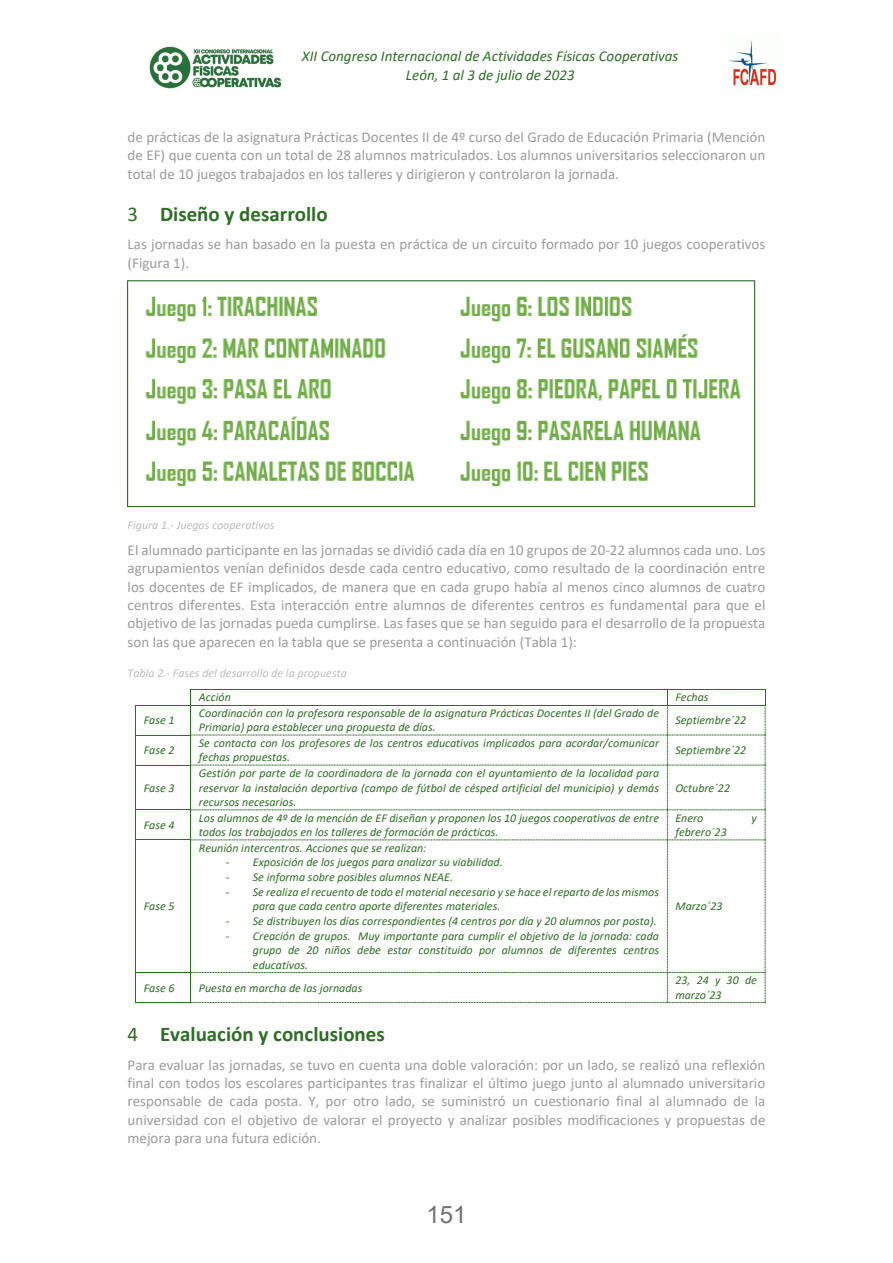
<style>
.page{position:relative;width:893px;height:1263px;background:#fff}
.page>*{position:absolute;margin:0;border:0;box-sizing:border-box;transform-origin:0 0}
.t1{font:24px "Arial";color:#70706f}
.t2{font:700 21px "Calibri";color:#2e6d25}
.t3{font:15px/18.3px "Calibri";color:#9d9c9c;text-align:justify}
.t4{font:italic 15px/18.3px "Calibri";color:#2e6d25;text-align:center}
.t5{font:italic 12px/14.7px "Calibri";color:#2e6d25}
.t6{font:italic 12px/24.5px "Calibri";color:#bdbdbd}
.s1{font-weight:400}
.s2{color:#2e6d25}
.s3{font-style:normal}
</style>
<div class="page">
<img style="left:149px;top:46px;width:133px;height:43px">
<img style="left:729px;top:40px;width:48px;height:46px">
<hr style="left:137px;top:705px;width:54px;height:1px;background:#2e6d25">
<hr style="left:135px;top:705px;width:1px;height:30px;background:#2e6d25">
<hr style="left:136px;top:735px;width:55px;height:1px;background:#2e6d25">
<hr style="left:135px;top:735px;width:1px;height:30px;background:#2e6d25">
<hr style="left:136px;top:765px;width:55px;height:1px;background:#2e6d25">
<hr style="left:135px;top:765px;width:1px;height:44px;background:#2e6d25">
<hr style="left:136px;top:809px;width:55px;height:1px;background:#2e6d25">
<svg style="left:135px;top:809px;width:1px;height:31px"></svg>
<hr style="left:136px;top:839px;width:55px;height:1px;background:#2e6d25">
<hr style="left:135px;top:840px;width:1px;height:132px;background:#2e6d25">
<hr style="left:136px;top:972px;width:55px;height:1px;background:#2e6d25">
<svg style="left:135px;top:972px;width:1px;height:31px"></svg>
<hr style="left:136px;top:1002px;width:55px;height:1px;background:#2e6d25">
<svg style="left:191px;top:689px;width:575px;height:314px"></svg>
<div style="left:127px;top:280px;width:628px;height:227px;border:1px solid #2e6d25"></div>
<img style="left:145px;top:296px;width:596px;height:191px">
<p class="t4" style="left:302px;top:47px;width:378px">XII Congreso Internacional de Actividades Físicas Cooperativas<br>León, 1 al 3 de julio de 2023</p>
<p class="t3" style="left:128px;top:127px;width:639px">de prácticas de la asignatura Prácticas Docentes II de 4º curso del Grado de Educación Primaria (Mención de EF) que cuenta con un total de 28 alumnos matriculados. Los alumnos universitarios seleccionaron un total de 10 juegos trabajados en los talleres y dirigieron y controlaron la jornada.</p>
<p class="t2" style="left:128px;top:199px;width:202px"><span class="s1">3</span> Diseño y desarrollo</p>
<p class="t3" style="left:128px;top:235px;width:639px">Las jornadas se han basado en la puesta en práctica de un circuito formado por 10 juegos cooperativos (Figura 1).</p>
<p class="t6" style="left:128px;top:512px;width:148px">Figura 1.- Juegos cooperativos</p>
<p class="t3" style="left:128px;top:540px;width:639px">El alumnado participante en las jornadas se dividió cada día en 10 grupos de 20-22 alumnos cada uno. Los agrupamientos venían definidos desde cada centro educativo, como resultado de la coordinación entre los docentes de EF implicados, de manera que en cada grupo había al menos cinco alumnos de cuatro centros diferentes. Esta interacción entre alumnos de diferentes centros es fundamental para que el objetivo de las jornadas pueda cumplirse. Las fases que se han seguido para el desarrollo de la propuesta son las que aparecen en la tabla que se presenta a continuación (Tabla 1):</p>
<p class="t6" style="left:199px;top:660px;width:150px;text-indent:-71px">Tabla 2.- Fases del desarrollo de la propuesta<br><span class="s2">Acción</span></p>
<p class="t5" style="left:675px;top:690px;width:35px">Fechas</p>
<p class="t5" style="left:144px;top:712px;width:32px">Fase 1</p>
<p class="t5" style="left:199px;top:705px;width:462px">Coordinación con la profesora responsable de la asignatura Prácticas Docentes II (del Grado de<br>Primaria) para establecer una propuesta de días.</p>
<p class="t5" style="left:675px;top:712px;width:72px">Septiembre´22</p>
<p class="t5" style="left:144px;top:742px;width:32px">Fase 2</p>
<p class="t5" style="left:199px;top:735px;width:462px">Se contacta con los profesores de los centros educativos implicados para acordar/comunicar fechas propuestas.</p>
<p class="t5" style="left:675px;top:742px;width:72px">Septiembre´22</p>
<p class="t5" style="left:144px;top:780px;width:32px">Fase 3</p>
<p class="t5" style="left:199px;top:765px;width:462px;text-align:justify">Gestión por parte de la coordinadora de la jornada con el ayuntamiento de la localidad para reservar la instalación deportiva (campo de fútbol de césped artificial del municipio) y demás recursos necesarios.</p>
<p class="t5" style="left:675px;top:780px;width:56px">Octubre´22</p>
<p class="t5" style="left:144px;top:817px;width:32px">Fase 4</p>
<p class="t5" style="left:199px;top:810px;width:462px">Los alumnos de 4º de la mención de EF diseñan y proponen los 10 juegos cooperativos de entre todos los trabajados en los talleres de formación de prácticas.</p>
<p class="t5" style="left:675px;top:810px;width:30px">Enero</p>
<p class="t5" style="left:751px;top:810px;width:7px">y</p>
<p class="t5" style="left:675px;top:824px;width:53px">febrero´23</p>
<p class="t5" style="left:144px;top:898px;width:32px">Fase 5</p>
<p class="t5" style="left:199px;top:840px;width:229px">Reunión intercentros. Acciones que se realizan:</p>
<p class="t5" style="left:226px;top:854px;width:278px"><span class="s3">-</span> Exposición de los juegos para analizar su viabilidad.</p>
<p class="t5" style="left:226px;top:869px;width:229px"><span class="s3">-</span> Se informa sobre posibles alumnos NEAE.</p>
<p class="t5" style="left:253px;top:884px;width:408px;text-indent:-27px"><span class="s3">-</span> Se realiza el recuento de todo el material necesario y se hace el reparto de los mismos para que cada centro aporte diferentes materiales.</p>
<p class="t5" style="left:226px;top:913px;width:432px"><span class="s3">-</span> Se distribuyen los días correspondientes (4 centros por día y 20 alumnos por posta).</p>
<p class="t5" style="left:253px;top:928px;width:408px;text-align:justify;text-indent:-27px"><span class="s3">-</span> Creación de grupos. Muy importante para cumplir el objetivo de la jornada: cada grupo de 20 niños debe estar constituido por alumnos de diferentes centros educativos.</p>
<p class="t5" style="left:675px;top:898px;width:49px">Marzo´23</p>
<p class="t5" style="left:144px;top:980px;width:32px">Fase 6</p>
<p class="t5" style="left:199px;top:980px;width:165px">Puesta en marcha de las jornadas</p>
<p class="t5" style="left:675px;top:972px;width:83px">23, 24 y 30 de marzo´23</p>
<p class="t2" style="left:128px;top:1019px;width:259px"><span class="s1">4</span> Evaluación y conclusiones</p>
<p class="t3" style="left:128px;top:1055px;width:639px">Para evaluar las jornadas, se tuvo en cuenta una doble valoración: por un lado, se realizó una reflexión final con todos los escolares participantes tras finalizar el último juego junto al alumnado universitario responsable de cada posta. Y, por otro lado, se suministró un cuestionario final al alumnado de la universidad con el objetivo de valorar el proyecto y analizar posibles modificaciones y propuestas de mejora para una futura edición.</p>
<h1 class="t1" style="left:426px;top:1198px;width:42px">151</h1>
</div>
